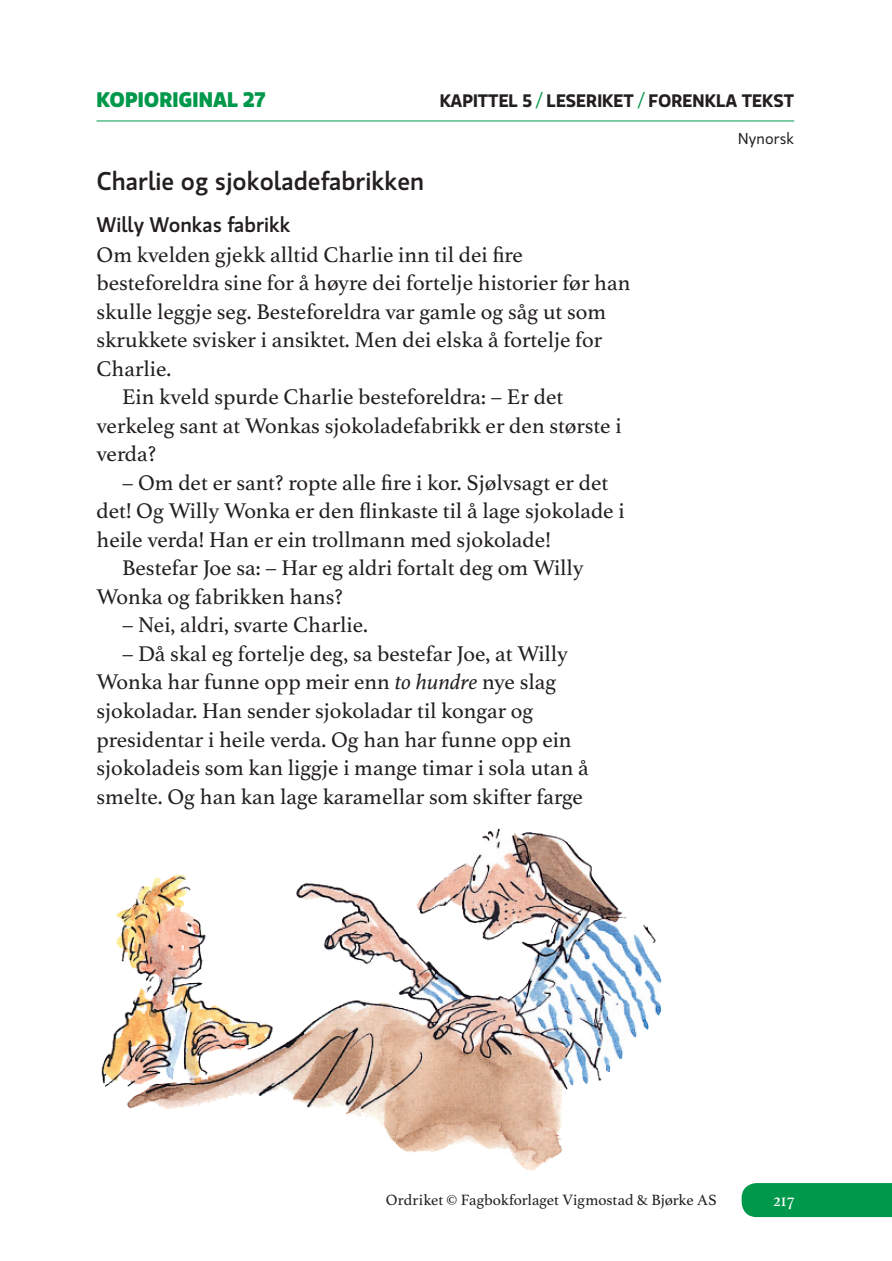
<style>
.page{position:relative;width:892px;height:1261px;background:#fff}
.page>*{position:absolute;margin:0;border:0;box-sizing:border-box;transform-origin:0 0}
.t1{font:500 25.5px "Gloriola Std";color:#231f20}
.t2{font:22.5px/28.5px "Athelas";color:#231f20}
.t3{font:500 21px "Gloriola Std";color:#231f20}
.t4{font:700 21px "Gloriola Std";color:#00984a}
.t5{font:600 18px "Gloriola Std";color:#231f20}
.t6{font:18px "Athelas";color:#fff}
.t7{font:15.75px "Athelas";letter-spacing:.005em;color:#231f20}
.t8{font:15.75px "Gloriola Std";letter-spacing:.01em;color:#231f20}
.s1{font-weight:400;color:#00984a}
.s2{font-style:italic}
</style>
<div class="page">
<div style="left:741px;top:1183px;width:150px;height:33px;background:#00984a"></div>
<hr style="left:96px;top:121px;width:698px;height:1px;background:#00984a">
<img style="left:101px;top:828px;width:561px;height:341px">
<p class="t4" style="left:96px;top:84px;width:170px">KOPIORIGINAL 27</p>
<p class="t5" style="left:439px;top:88px;width:356px">KAPITTEL 5 <span class="s1">/</span> LESERIKET <span class="s1">/</span> FORENKLA TEKST</p>
<p class="t8" style="left:738px;top:128px;width:58px">Nynorsk</p>
<p class="t1" style="left:96px;top:163px;width:329px">Charlie og sjokoladefabrikken</p>
<p class="t3" style="left:96px;top:209px;width:195px">Willy Wonkas fabrikk</p>
<p class="t2" style="left:96px;top:240px;width:428px">Om kvelden gjekk alltid Charlie inn til dei fire</p>
<p class="t2" style="left:96px;top:269px;width:535px">besteforeldra sine for å høyre dei fortelje historier før han</p>
<p class="t2" style="left:96px;top:297px;width:511px">skulle leggje seg. Besteforeldra var gamle og såg ut som</p>
<p class="t2" style="left:96px;top:326px;width:507px">skrukkete svisker i ansiktet. Men dei elska å fortelje for</p>
<p class="t2" style="left:96px;top:354px;width:76px">Charlie.</p>
<p class="t2" style="left:122px;top:383px;width:443px">Ein kveld spurde Charlie besteforeldra: – Er det</p>
<p class="t2" style="left:96px;top:411px;width:526px">verkeleg sant at Wonkas sjokoladefabrikk er den største i</p>
<p class="t2" style="left:96px;top:440px;width:61px">verda?</p>
<p class="t2" style="left:122px;top:468px;width:488px">– Om det er sant? ropte alle fire i kor. Sjølvsagt er det</p>
<p class="t2" style="left:96px;top:497px;width:529px">det! Og Willy Wonka er den flinkaste til å lage sjokolade i</p>
<p class="t2" style="left:96px;top:525px;width:455px">heile verda! Han er ein trollmann med sjokolade!</p>
<p class="t2" style="left:122px;top:554px;width:462px">Bestefar Joe sa: – Har eg aldri fortalt deg om Willy</p>
<p class="t2" style="left:96px;top:582px;width:248px">Wonka og fabrikken hans?</p>
<p class="t2" style="left:122px;top:611px;width:247px">– Nei, aldri, svarte Charlie.</p>
<p class="t2" style="left:96px;top:639px;width:493px;text-indent:26px">– Då skal eg fortelje deg, sa bestefar Joe, at Willy Wonka har funne opp meir enn <span class="s2">to hundre</span> nye slag sjokoladar. Han sender sjokoladar til kongar og presidentar i heile verda. Og han har funne opp ein sjokoladeis som kan liggje i mange timar i sola utan å smelte. Og han kan lage karamellar som skifter farge</p>
<p class="t7" style="left:386px;top:1191px;width:332px">Ordriket © Fagbokforlaget Vigmostad &amp; Bjørke AS</p>
<p class="t6" style="left:773px;top:1189px;width:23px">217</p>
</div>
